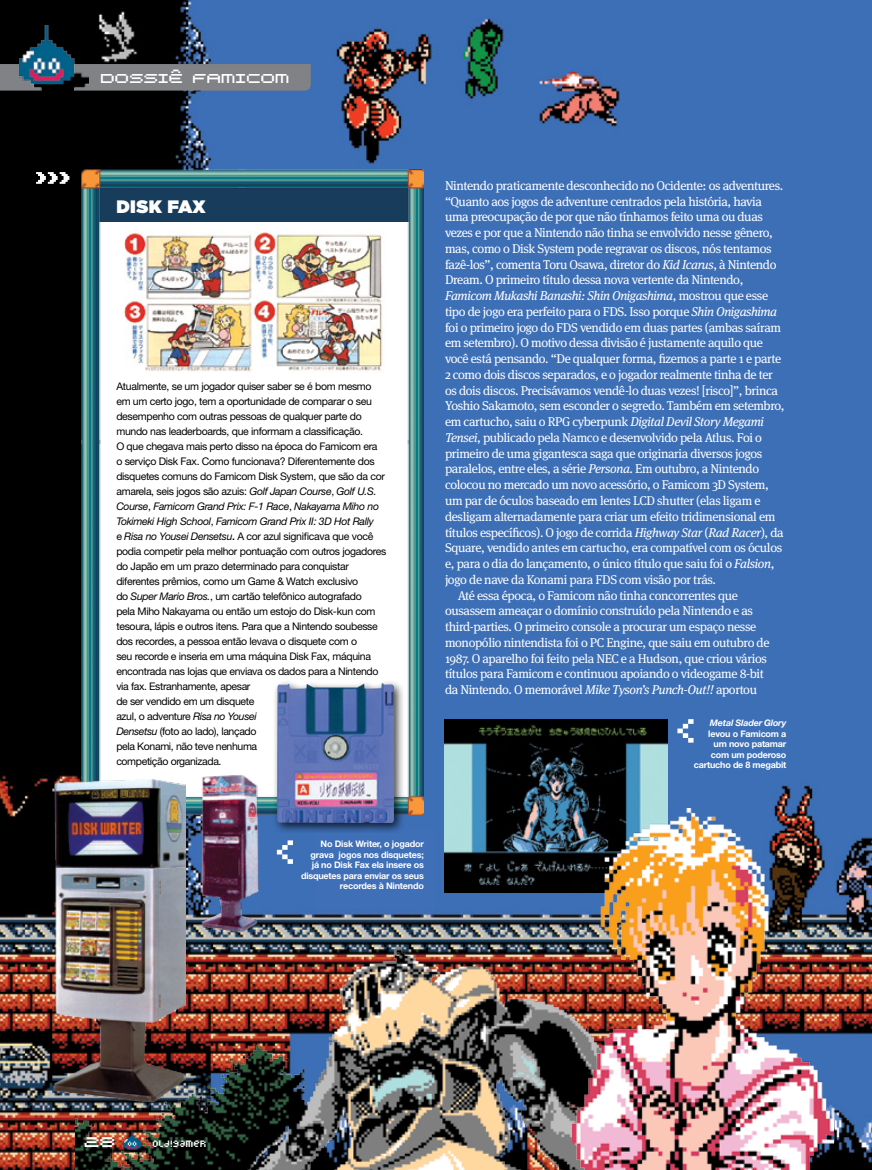
<style>
.page{position:relative;width:872px;height:1170px;background:#fff}
.page>*{position:absolute;margin:0;border:0;box-sizing:border-box;transform-origin:0 0}
.t1{font:19.65px "Supercollider";color:#fff}
.t2{font:18px "Supercollider";color:#fff}
.t3{font:900 18px "Gotham HTF";letter-spacing:.025em;color:#fff}
.t4{font:12.9px "Supercollidersmall";color:#fff}
.t5{font:12.75px "Meta Serif Pro";letter-spacing:-.03em;color:#fff}
.t6{font:italic 12.75px "Meta Serif Pro";letter-spacing:-.03em;color:#fff}
.t7{font:10.5px/15px "Helvetica Neue";letter-spacing:-.03em;color:#000}
.t8{font:700 9px/10.5px "Helvetica Neue";letter-spacing:-.02em;color:#fff;text-align:right}
.t9{font:italic 700 9px "Helvetica Neue";letter-spacing:-.02em;color:#fff}
.s1{font-style:italic}
.s2{font-weight:500}
.s3{font-style:normal}
</style>
<div class="page">
<img style="left:0;top:0;width:872px;height:1169px">
<img style="left:76px;top:947px;width:497px;height:222px">
<img style="left:82px;top:169px;width:156px;height:271px">
<img style="left:82px;top:440px;width:156px;height:374px">
<img style="left:238px;top:169px;width:186px;height:271px">
<img style="left:238px;top:440px;width:186px;height:374px">
<img style="left:445px;top:719px;width:222px;height:173px">
<svg style="left:677px;top:719px;width:16px;height:23px"></svg>
<svg style="left:277px;top:840px;width:16px;height:23px"></svg>
<div style="left:271px;top:677px;width:134px;height:156px;background:#000;opacity:.75"></div>
<img style="left:277px;top:683px;width:117px;height:139px">
<img style="left:573px;top:808px;width:260px;height:361px">
<svg style="left:36px;top:172px;width:33px;height:12px"></svg>
<img style="left:54px;top:779px;width:131px;height:322px">
<img style="left:200px;top:774px;width:60px;height:158px">
<img style="left:20px;top:26px;width:68px;height:38px">
<svg style="left:0;top:64px;width:311px;height:27px;background:#71767e"></svg>
<img style="left:124px;top:1131px;width:21px;height:20px">
<h2 class="t2" style="left:101px;top:65px;width:189px">dossie famicom</h2>
<h2 class="t3" style="left:116px;top:196px;width:91px">DISK FAX</h2>
<p class="t7" style="left:116px;top:378px;width:272px">Atualmente, se um jogador quiser saber se é bom mesmo em um certo jogo, tem a oportunidade de comparar o seu desempenho com outras pessoas de qualquer parte do mundo nas leaderboards, que informam a classificação.<br>O que chegava mais perto disso na época do Famicom era<br>o serviço Disk Fax. Como funcionava? Diferentemente dos disquetes comuns do Famicom Disk System, que são da cor amarela, seis jogos são azuis: <span class="s1">Golf Japan Course</span>, <span class="s1">Golf U.S.<br>Course</span>, <span class="s1">Famicom Grand Prix: F-1 Race</span>, <span class="s1">Nakayama Miho no Tokimeki High School</span>, <span class="s1">Famicom Grand Prix II: 3D Hot Rally<br></span>e <span class="s1">Risa no Yousei Densetsu</span><span class="s2">.</span> A cor azul significava que você podia competir pela melhor pontuação com outros jogadores do Japão em um prazo determinado para conquistar diferentes prêmios, como um Game &amp; Watch exclusivo<br>do <span class="s1">Super Mario Bros.</span>, um cartão telefônico autografado<br>pela Miho Nakayama ou então um estojo do Disk-kun com tesoura, lápis e outros itens. Para que a Nintendo soubesse dos recordes, a pessoa então levava o disquete com o<br>seu recorde e inseria em uma máquina Disk Fax, máquina encontrada nas lojas que enviava os dados para a Nintendo via fax. Estranhamente, apesar<br>de ser vendido em um disquete<br>azul, o adventure <span class="s1">Risa no Yousei<br>Densetsu</span> (foto ao lado), lançado<br>pela Konami, não teve nenhuma<br>competição organizada.</p>
<p class="t5" style="left:445px;top:176px;width:340px">Nintendo praticamente desconhecido no Ocidente: os adventures.</p>
<p class="t5" style="left:445px;top:192px;width:318px">“Quanto aos jogos de adventure centrados pela história, havia</p>
<p class="t5" style="left:445px;top:208px;width:319px">uma preocupação de por que não tínhamos feito uma ou duas</p>
<p class="t5" style="left:445px;top:223px;width:329px">vezes e por que a Nintendo não tinha se envolvido nesse gênero,</p>
<p class="t5" style="left:445px;top:239px;width:328px">mas, como o Disk System pode regravar os discos, nós tentamos</p>
<p class="t5" style="left:445px;top:255px;width:333px">fazê-los”, comenta Toru Osawa, diretor do <span class="s1">Kid Icarus</span>, à Nintendo</p>
<p class="t5" style="left:445px;top:271px;width:300px">Dream. O primeiro título dessa nova vertente da Nintendo,</p>
<p class="t6" style="left:445px;top:286px;width:325px">Famicom Mukashi Banashi: Shin Onigashima<span class="s3">, mostrou que esse</span></p>
<p class="t5" style="left:445px;top:302px;width:334px">tipo de jogo era perfeito para o FDS. Isso porque <span class="s1">Shin Onigashima</span></p>
<p class="t5" style="left:445px;top:318px;width:338px">foi o primeiro jogo do FDS vendido em duas partes (ambas saíram</p>
<p class="t5" style="left:445px;top:334px;width:319px">em setembro). O motivo dessa divisão é justamente aquilo que</p>
<p class="t5" style="left:445px;top:349px;width:338px">você está pensando. “De qualquer forma, fizemos a parte 1 e parte</p>
<p class="t5" style="left:445px;top:365px;width:329px">2 como dois discos separados, e o jogador realmente tinha de ter</p>
<p class="t5" style="left:445px;top:381px;width:335px">os dois discos. Precisávamos vendê-lo duas vezes! [risco]”, brinca</p>
<p class="t5" style="left:445px;top:397px;width:341px">Yoshio Sakamoto, sem esconder o segredo. Também em setembro,</p>
<p class="t5" style="left:445px;top:412px;width:320px">em cartucho, saiu o RPG cyberpunk <span class="s1">Digital Devil Story Megami</span></p>
<p class="t5" style="left:445px;top:428px;width:318px"><span class="s1">Tensei</span>, publicado pela Namco e desenvolvido pela Atlus. Foi o</p>
<p class="t5" style="left:445px;top:444px;width:319px">primeiro de uma gigantesca saga que originaria diversos jogos</p>
<p class="t5" style="left:445px;top:460px;width:316px">paralelos, entre eles, a série <span class="s1">Persona</span>. Em outubro, a Nintendo</p>
<p class="t5" style="left:445px;top:475px;width:325px">colocou no mercado um novo acessório, o Famicom 3D System,</p>
<p class="t5" style="left:445px;top:491px;width:317px">um par de óculos baseado em lentes LCD shutter (elas ligam e</p>
<p class="t5" style="left:445px;top:507px;width:332px">desligam alternadamente para criar um efeito tridimensional em</p>
<p class="t5" style="left:445px;top:523px;width:340px">títulos específicos). O jogo de corrida <span class="s1">Highway Star</span> (<span class="s1">Rad Racer</span>), da</p>
<p class="t5" style="left:445px;top:538px;width:339px">Square, vendido antes em cartucho, era compatível com os óculos</p>
<p class="t5" style="left:445px;top:554px;width:331px">e, para o dia do lançamento, o único título que saiu foi o <span class="s1">Falsion</span>,</p>
<p class="t5" style="left:445px;top:570px;width:272px">jogo de nave da Konami para FDS com visão por trás.</p>
<p class="t5" style="left:458px;top:586px;width:282px">Até essa época, o Famicom não tinha concorrentes que</p>
<p class="t5" style="left:445px;top:601px;width:310px">ousassem ameaçar o domínio construído pela Nintendo e as</p>
<p class="t5" style="left:445px;top:617px;width:313px">third-parties. O primeiro console a procurar um espaço nesse</p>
<p class="t5" style="left:445px;top:633px;width:326px">monopólio nintendista foi o PC Engine, que saiu em outubro de</p>
<p class="t5" style="left:445px;top:648px;width:323px">1987. O aparelho foi feito pela NEC e a Hudson, que criou vários</p>
<p class="t5" style="left:445px;top:664px;width:320px">títulos para Famicom e continuou apoiando o videogame 8-bit</p>
<p class="t5" style="left:445px;top:680px;width:313px">da Nintendo. O memorável <span class="s1">Mike Tyson’s Punch-Out!!</span> aportou</p>
<p class="t9" style="left:710px;top:717px;width:78px">Metal Slader Glory</p>
<p class="t8" style="left:694px;top:728px;width:94px">levou o Famicom a um novo patamar com um poderoso cartucho de 8 megabit</p>
<p class="t8" style="left:301px;top:838px;width:124px">No Disk Writer, o jogador grava jogos nos disquetes; já no Disk Fax ela insere os disquetes para enviar os seus recordes à Nintendo</p>
<h1 class="t1" style="left:85px;top:1127px;width:33px">28</h1>
<p class="t4" style="left:153px;top:1134px;width:56px">old!gamer</p>
</div>
